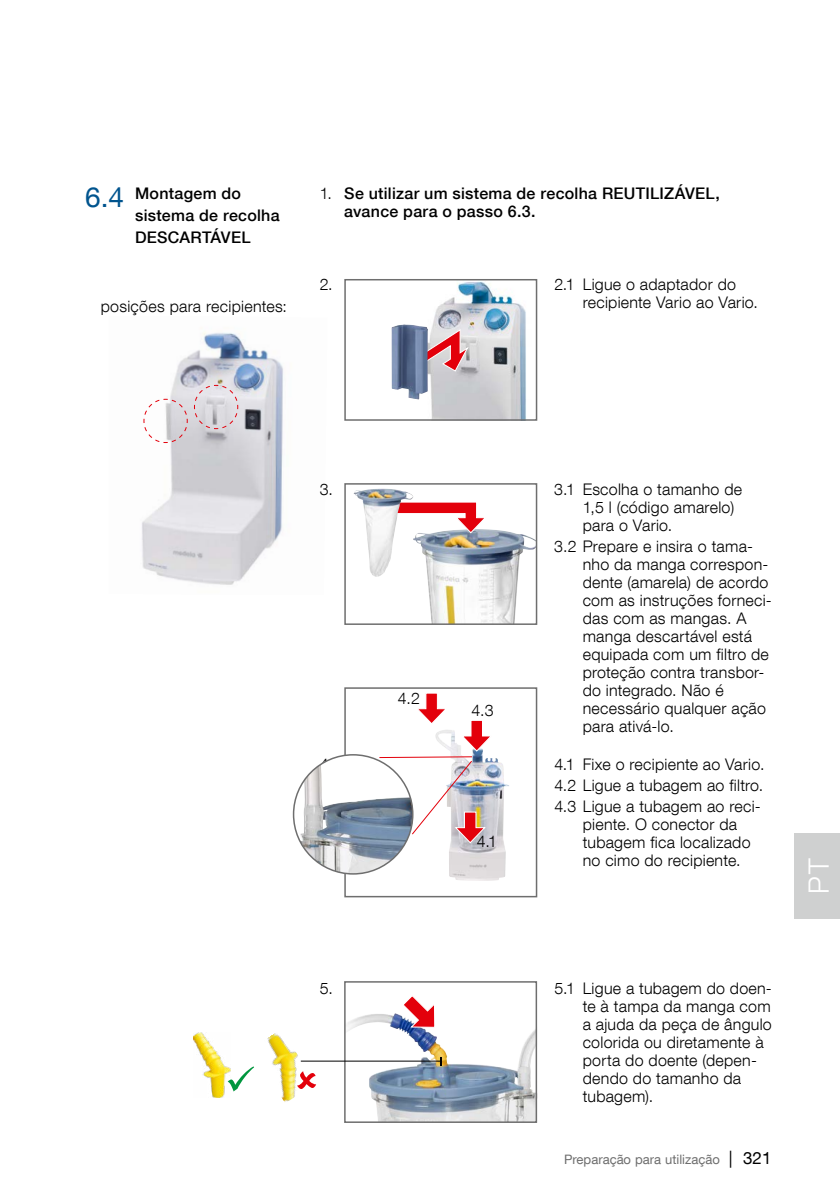
<style>
.page{position:relative;width:840px;height:1191px;background:#fff}
.page>*{position:absolute;margin:0;border:0;box-sizing:border-box;transform-origin:0 0}
.t1{font:28px "Helvetica Neue LT Com";color:#00548e}
.t2{font:300 28px "Helvetica Neue LT Com";color:#fff}
.t3{font:300 16px/18px "Helvetica Neue LT Com";letter-spacing:.015em;color:#000}
.t4{font:500 16px/22px "Helvetica Neue LT Com";letter-spacing:.015em;color:#000}
.t5{font:13px "Helvetica Neue LT Com";color:#6e6e6e}
.s1{font-weight:300}
.s2{font-size:17px;color:#000}
</style>
<div class="page">
<div style="left:794px;top:833px;width:45px;height:85px;background:#cfd0d0"></div>
<img style="left:142px;top:332px;width:141px;height:253px">
<svg style="left:143px;top:384px;width:95px;height:59px"></svg>
<img style="left:194px;top:1032px;width:33px;height:65px">
<img style="left:267px;top:1033px;width:49px;height:69px">
<svg style="left:227px;top:1066px;width:27px;height:25px"></svg>
<svg style="left:297px;top:1071px;width:19px;height:18px"></svg>
<img style="left:416px;top:282px;width:110px;height:136px">
<div style="left:344px;top:279px;width:193px;height:142px;border:2px solid #6e6e6e"></div>
<svg style="left:428px;top:328px;width:40px;height:44px;background:#dd979b"></svg>
<img style="left:391px;top:324px;width:37px;height:75px">
<img style="left:347px;top:1013px;width:187px;height:107px">
<div style="left:344px;top:981px;width:193px;height:142px;border:2px solid #6e6e6e"></div>
<svg style="left:401px;top:996px;width:34px;height:32px"></svg>
<hr style="left:300px;top:1060px;width:141px;height:1px;background:#000">
<img style="left:413px;top:529px;width:121px;height:93px">
<div style="left:344px;top:483px;width:193px;height:142px;border:2px solid #6e6e6e"></div>
<svg style="left:413px;top:502px;width:73px;height:32px"></svg>
<img style="left:353px;top:488px;width:60px;height:89px">
<img style="left:449px;top:758px;width:60px;height:123px">
<div style="left:344px;top:687px;width:193px;height:210px;border:2px solid #6e6e6e"></div>
<svg style="left:293px;top:755px;width:119px;height:119px"></svg>
<img style="left:299px;top:764px;width:107px;height:110px">
<svg style="left:378px;top:693px;width:114px;height:151px"></svg>
<h1 class="t1" style="left:85px;top:180px;width:40px">6.4</h1>
<p class="t4" style="left:135px;top:182px;width:146px">Montagem do sistema de recolha<br>DESCARTÁVEL</p>
<p class="t4" style="left:344px;top:184px;width:377px;line-height:18px;text-indent:-25px"><span class="s1">1.</span> Se utilizar um sistema de recolha REUTILIZÁVEL, avance para o passo 6.3.</p>
<p class="t3" style="left:101px;top:297px;width:187px">posições para recipientes:</p>
<p class="t3" style="left:319px;top:275px;width:14px">2.</p>
<p class="t3" style="left:582px;top:275px;width:177px;text-indent:-28px">2.1 Ligue o adaptador do recipiente Vario ao Vario.</p>
<p class="t3" style="left:319px;top:479px;width:15px">3.</p>
<p class="t3" style="left:582px;top:479px;width:161px;text-indent:-28px">3.1 Escolha o tamanho de<br>1,5 l (código amarelo) para o Vario.</p>
<p class="t3" style="left:582px;top:537px;width:190px;text-indent:-28px">3.2 Prepare e insira o tama&shy;nho da manga correspon&shy;dente (amarela) de acordo com as instruções forneci&shy;das com as mangas. A manga descartável está equipada com um filtro de proteção contra transbor&shy;do integrado. Não é necessário qualquer ação para ativá-lo.</p>
<p class="t3" style="left:319px;top:754px;width:15px">4.</p>
<p class="t3" style="left:554px;top:753px;width:212px;line-height:21.4px;text-align:justify">4.1 Fixe o recipiente ao Vario.<br>4.2 Ligue a tubagem ao filtro.<br>4.3 Ligue a tubagem ao reci-</p>
<p class="t3" style="left:582px;top:815px;width:169px">piente. O conector da tubagem fica localizado no cimo do recipiente.</p>
<p class="t3" style="left:397px;top:689px;width:24px">4.2</p>
<p class="t3" style="left:471px;top:700px;width:24px">4.3</p>
<p class="t3" style="left:476px;top:832px;width:22px">4.1</p>
<p class="t3" style="left:319px;top:979px;width:15px">5.</p>
<p class="t3" style="left:582px;top:979px;width:190px;text-indent:-28px">5.1 Ligue a tubagem do doen&shy;te à tampa da manga com a ajuda da peça de ângulo colorida ou diretamente à porta do doente (depen&shy;dendo do tamanho da tubagem).</p>
<p class="t5" style="left:563px;top:1151px;width:209px">Preparação para utilização <span class="s2">| 321</span></p>
<h1 class="t2" style="left:801px;top:893px;width:36px;rotate:-90deg">PT</h1>
</div>
